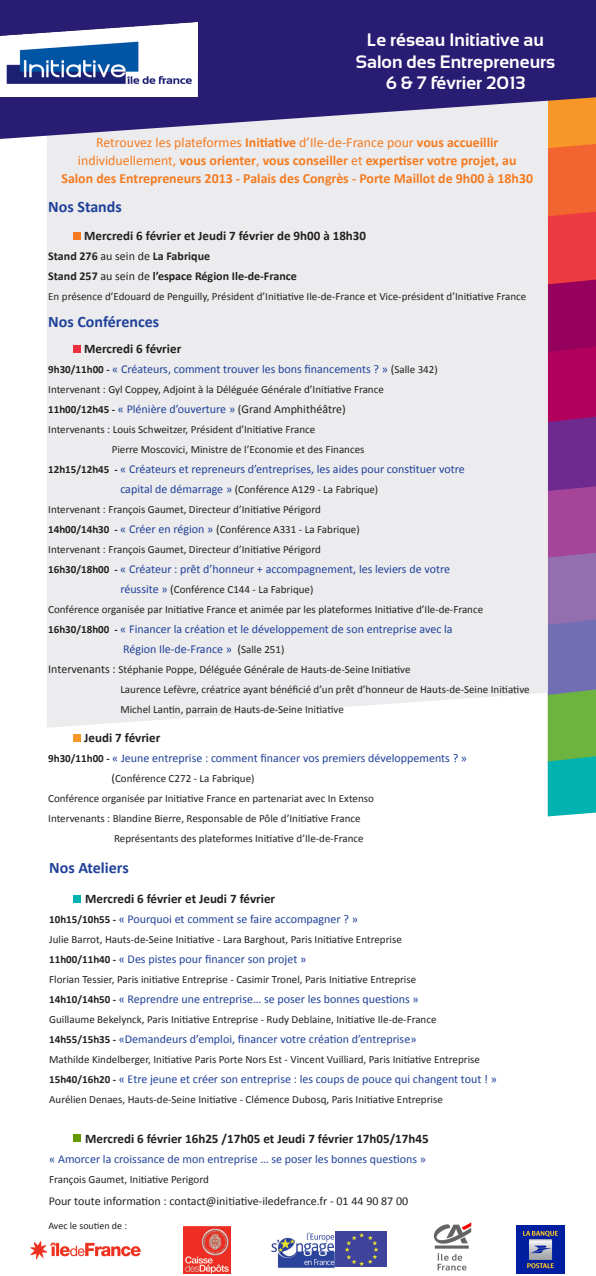
<style>
.page{position:relative;width:596px;height:1276px;background:#fff}
.page>*{position:absolute;margin:0;border:0;box-sizing:border-box;transform-origin:0 0}
.t1{font:700 18px "Sansation";color:#fff}
.t2{font:700 16px "Calibri";color:#20419a}
.t3{font:700 14px "Calibri";color:#f47b21}
.t4{font:14px "Calibri";color:#f47b21}
.t5{font:700 13px "Calibri";color:#231f20}
.t6{font:12px/20px "Calibri";color:#20419a}
.t7{font:700 12px "Calibri";color:#231f20}
.t8{font:12px "Calibri";color:#231f20}
.t9{font:11px "Calibri";color:#231f20}
.t10{font:10px "Calibri";color:#231f20}
.s1{font-weight:700}
.s2{font-weight:400}
.s3{font-weight:700;font-size:11px;color:#231f20}
.s4{color:#231f20}
.s5{font-size:11px;color:#231f20}
.s6{font-size:12px;color:#20419a}
.s7{font-size:11.5px}
.s8{font-size:12px}
</style>
<div class="page">
<svg style="left:547px;top:139px;width:48px;height:677px;background:#a26c88"></svg>
<div style="left:47px;top:139px;width:500px;height:589px;background:#ececee"></div>
<svg style="left:0;top:0;width:595px;height:139px;background:#4c4083"></svg>
<img style="left:0;top:23px;width:198px;height:74px">
<div style="left:74px;top:232px;width:7px;height:8px;background:#f47b21"></div>
<div style="left:74px;top:345px;width:7px;height:7px;background:#ea303e"></div>
<div style="left:74px;top:734px;width:7px;height:7px;background:#f79727"></div>
<div style="left:74px;top:895px;width:7px;height:7px;background:#00b3b0"></div>
<img style="left:30px;top:1241px;width:111px;height:19px">
<img style="left:184px;top:1226px;width:46px;height:47px">
<img style="left:271px;top:1232px;width:64px;height:36px">
<img style="left:335px;top:1232px;width:51px;height:34px">
<div style="left:74px;top:1135px;width:7px;height:7px;background:#690"></div>
<img style="left:433px;top:1222px;width:39px;height:49px">
<img style="left:516px;top:1225px;width:48px;height:48px">
<p class="t1" style="left:366px;top:30px;width:178px">Le réseau Initiative au</p>
<p class="t1" style="left:355px;top:51px;width:201px">Salon des Entrepreneurs</p>
<p class="t1" style="left:385px;top:73px;width:141px">6 &amp; 7 février 2013</p>
<p class="t4" style="left:96px;top:133px;width:403px">Retrouvez les plateformes <span class="s1">Initiative</span> d’Ile-de-France pour <span class="s1">vous accueillir</span></p>
<p class="t3" style="left:78px;top:151px;width:440px"><span class="s2">individuellement,</span> vous orienter<span class="s2">,</span> vous conseiller <span class="s2">et</span> expertiser votre projet, au</p>
<p class="t3" style="left:61px;top:169px;width:473px">Salon des Entrepreneurs 2013 - Palais des Congrès - Porte Maillot de 9h00 à 18h30</p>
<p class="t2" style="left:48px;top:197px;width:75px">Nos Stands</p>
<p class="t5" style="left:84px;top:228px;width:283px">Mercredi 6 février et Jeudi 7 février de 9h00 à 18h30</p>
<p class="t7" style="left:48px;top:249px;width:163px">Stand 276 <span class="s2">au sein de</span> La Fabrique</p>
<p class="t7" style="left:48px;top:269px;width:250px">Stand 257 <span class="s2">au sein de</span> l’espace Région Ile-de-France</p>
<p class="t9" style="left:48px;top:290px;width:479px">En présence d’Edouard de Penguilly, Président d’Initiative Ile-de-France et Vice-président d’Initiative France</p>
<p class="t2" style="left:48px;top:312px;width:112px">Nos Conférences</p>
<p class="t5" style="left:84px;top:340px;width:98px">Mercredi 6 février</p>
<p class="t6" style="left:48px;top:359px;width:391px"><span class="s3">9h30/11h00 -</span> « Créateurs, comment trouver les bons financements ? » <span class="s4">(</span><span class="s5">Salle 342)</span></p>
<p class="t9" style="left:48px;top:382px;width:337px">Intervenant : Gyl Coppey, Adjoint à la Déléguée Générale d’Initiative France</p>
<p class="t6" style="left:48px;top:399px;width:299px"><span class="s3">11h00/12h45 -</span> « Plénière d’ouverture » <span class="s4">(Grand Amphithéâtre)</span></p>
<p class="t9" style="left:48px;top:422px;width:268px">Intervenants : Louis Schweitzer, Président d’Initiative France</p>
<p class="t9" style="left:112px;top:442px;width:254px">Pierre Moscovici, Ministre de l’Economie et des Finances</p>
<p class="t6" style="left:48px;top:459px;width:418px"><span class="s3">12h15/12h45 -</span> « Créateurs et repreneurs d’entreprises, les aides pour constituer votre</p>
<p class="t9" style="left:120px;top:482px;width:259px"><span class="s6">capital de démarrage »</span> <span class="s7">(</span>Conférence A129 - La Fabrique)</p>
<p class="t9" style="left:48px;top:502px;width:274px">Intervenant : François Gaumet, Directeur d’Initiative Périgord</p>
<p class="t9" style="left:48px;top:522px;width:313px"><span class="s1">14h00/14h30 -</span> <span class="s6">« Créer en région »</span> <span class="s8">(</span>Conférence A331 - La Fabrique)</p>
<p class="t9" style="left:48px;top:542px;width:274px">Intervenant : François Gaumet, Directeur d’Initiative Périgord</p>
<p class="t6" style="left:48px;top:559px;width:403px"><span class="s3">16h30/18h00 -</span> « Créateur : prêt d’honneur + accompagnement, les leviers de votre</p>
<p class="t9" style="left:120px;top:582px;width:194px"><span class="s6">réussite »</span> <span class="s8">(</span>Conférence C144 - La Fabrique)</p>
<p class="t9" style="left:48px;top:602px;width:436px">Conférence organisée par Initiative France et animée par les plateformes Initiative d’Ile-de-France</p>
<p class="t6" style="left:123px;top:619px;width:331px;text-indent:-75px"><span class="s3">16h30/18h00 -</span> « Financer la création et le développement de son entreprise avec la<br>Région Ile-de-France » <span class="s4">(</span><span class="s5">Salle 251)</span></p>
<p class="t9" style="left:48px;top:662px;width:363px"><span class="s8">Intervenants :</span> Stéphanie Poppe, Déléguée Générale de Hauts-de-Seine Initiative</p>
<p class="t9" style="left:120px;top:682px;width:410px">Laurence Lefèvre, créatrice ayant bénéficié d’un prêt d’honneur de Hauts-de-Seine Initiative</p>
<p class="t9" style="left:120px;top:702px;width:225px">Michel Lantin, parrain de Hauts-de-Seine Initiative</p>
<p class="t5" style="left:84px;top:729px;width:77px">Jeudi 7 février</p>
<p class="t6" style="left:48px;top:748px;width:420px"><span class="s3">9h30/11h00 -</span> « Jeune entreprise : comment financer vos premiers développements ? »</p>
<p class="t9" style="left:111px;top:771px;width:144px"><span class="s8">(</span>Conférence C272 - La Fabrique)</p>
<p class="t9" style="left:48px;top:791px;width:327px">Conférence organisée par Initiative France en partenariat avec In Extenso</p>
<p class="t9" style="left:48px;top:811px;width:314px">Intervenants : Blandine Bierre, Responsable de Pôle d’Initiative France</p>
<p class="t9" style="left:114px;top:831px;width:251px">Représentants des plateformes Initiative d’Ile-de-France</p>
<p class="t2" style="left:49px;top:857px;width:81px">Nos Ateliers</p>
<p class="t5" style="left:85px;top:890px;width:191px">Mercredi 6 février et Jeudi 7 février</p>
<p class="t6" style="left:49px;top:908px;width:310px"><span class="s3">10h15/10h55 -</span> « Pourquoi et comment se faire accompagner ? »</p>
<p class="t9" style="left:49px;top:932px;width:354px">Julie Barrot, Hauts-de-Seine Initiative - Lara Barghout, Paris Initiative Entreprise</p>
<p class="t6" style="left:49px;top:948px;width:258px"><span class="s3">11h00/11h40 -</span> « Des pistes pour financer son projet »</p>
<p class="t9" style="left:49px;top:972px;width:368px">Florian Tessier, Paris initiative Entreprise - Casimir Tronel, Paris Initiative Entreprise</p>
<p class="t6" style="left:49px;top:988px;width:370px"><span class="s3">14h10/14h50 -</span> « Reprendre une entreprise… se poser les bonnes questions »</p>
<p class="t9" style="left:49px;top:1012px;width:388px">Guillaume Bekelynck, Paris Initiative Entreprise - Rudy Deblaine, Initiative Ile-de-France</p>
<p class="t6" style="left:49px;top:1028px;width:368px"><span class="s3">14h55/15h35 -</span> «Demandeurs d’emploi, financer votre création d’entreprise»</p>
<p class="t9" style="left:49px;top:1052px;width:432px">Mathilde Kindelberger, Initiative Paris Porte Nors Est - Vincent Vuilliard, Paris Initiative Entreprise</p>
<p class="t6" style="left:49px;top:1068px;width:449px"><span class="s3">15h40/16h20 -</span> « Etre jeune et créer son entreprise : les coups de pouce qui changent tout ! »</p>
<p class="t9" style="left:49px;top:1092px;width:395px">Aurélien Denaes, Hauts-de-Seine Initiative - Clémence Dubosq, Paris Initiative Entreprise</p>
<p class="t5" style="left:85px;top:1130px;width:345px">Mercredi 6 février 16h25 /17h05 et Jeudi 7 février 17h05/17h45</p>
<p class="t6" style="left:49px;top:1148px;width:378px">« Amorcer la croissance de mon entreprise … se poser les bonnes questions »</p>
<p class="t9" style="left:49px;top:1172px;width:161px">François Gaumet, Initiative Perigord</p>
<p class="t8" style="left:49px;top:1193px;width:361px">Pour toute information : contact@initiative-iledefrance.fr - 01 44 90 87 00</p>
<p class="t10" style="left:48px;top:1219px;width:80px">Avec le soutien de :</p>
</div>
